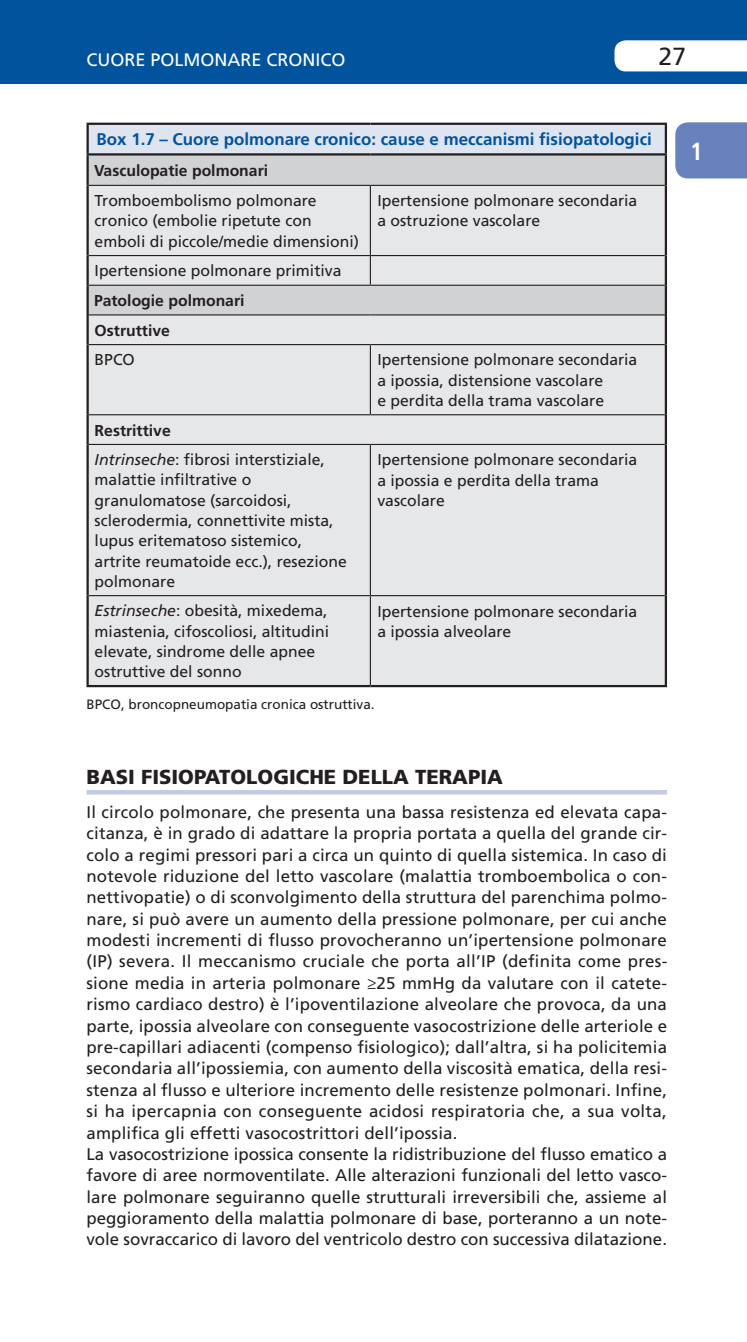
<style>
.page{position:relative;width:747px;height:1342px;background:#fff}
.page>*{position:absolute;margin:0;border:0;box-sizing:border-box;transform-origin:0 0}
.t1{font:24.75px "Frutiger LT Std";color:#231f20}
.t2{font:700 condensed 24.75px "Frutiger LT Std";color:#6782bc}
.t3{font:900 20.25px "Frutiger LT Std";color:#231f20}
.t4{font:18px "Frutiger LT Std";color:#fff}
.t5{font:16.88px/21.4px "Frutiger LT Std";letter-spacing:.01em;color:#231f20}
.t6{font:700 16.88px "Frutiger LT Std";color:#01539e}
.t7{font:15.75px/20.2px "Frutiger LT Std";color:#231f20}
.t8{font:700 15.75px/29.7px "Frutiger LT Std";color:#231f20}
.t9{font:13.5px "Frutiger LT Std";color:#231f20}
.s1{font-weight:700}
.s2{font-style:italic}
.s3{color:#fff}
</style>
<div class="page">
<div style="left:4px;top:0;width:743px;height:84px;background:#01539e"></div>
<hr style="left:0;top:0;width:4px;height:84px;background:#01539e">
<div style="left:614px;top:40px;width:133px;height:31px;background:#fff"></div>
<div style="left:675px;top:122px;width:72px;height:56px;background:#6782bc"></div>
<div style="left:88px;top:124px;width:578px;height:30px;background:#dfe4f1"></div>
<div style="left:89px;top:156px;width:576px;height:29px;background:#d1d2d4"></div>
<svg style="left:89px;top:186px;width:576px;height:499px;background:#e3e4e6"></svg>
<hr style="left:370px;top:186px;width:1px;height:69px;background:#231f20">
<hr style="left:89px;top:255px;width:281px;height:1px;background:#231f20">
<hr style="left:370px;top:255px;width:295px;height:1px;background:#231f20">
<svg style="left:370px;top:256px;width:1px;height:29px"></svg>
<hr style="left:370px;top:345px;width:1px;height:69px;background:#231f20">
<hr style="left:370px;top:445px;width:1px;height:150px;background:#231f20">
<hr style="left:89px;top:595px;width:281px;height:1px;background:#231f20">
<hr style="left:370px;top:595px;width:295px;height:1px;background:#231f20">
<hr style="left:370px;top:596px;width:1px;height:89px;background:#231f20">
<hr style="left:86px;top:153px;width:284px;height:3px;background:#231f20">
<hr style="left:370px;top:153px;width:297px;height:3px;background:#231f20">
<hr style="left:89px;top:185px;width:281px;height:1px;background:#231f20">
<hr style="left:370px;top:185px;width:295px;height:1px;background:#231f20">
<hr style="left:89px;top:285px;width:281px;height:1px;background:#231f20">
<hr style="left:370px;top:285px;width:295px;height:1px;background:#231f20">
<hr style="left:86px;top:123px;width:284px;height:2px;background:#231f20">
<hr style="left:86px;top:125px;width:3px;height:28px;background:#231f20">
<hr style="left:370px;top:123px;width:297px;height:2px;background:#231f20">
<hr style="left:665px;top:125px;width:2px;height:28px;background:#231f20">
<hr style="left:86px;top:156px;width:3px;height:29px;background:#231f20">
<hr style="left:665px;top:156px;width:2px;height:29px;background:#231f20">
<hr style="left:86px;top:185px;width:3px;height:71px;background:#231f20">
<hr style="left:665px;top:185px;width:2px;height:71px;background:#231f20">
<hr style="left:86px;top:256px;width:3px;height:29px;background:#231f20">
<hr style="left:665px;top:256px;width:2px;height:29px;background:#231f20">
<hr style="left:86px;top:285px;width:3px;height:30px;background:#231f20">
<hr style="left:665px;top:285px;width:2px;height:30px;background:#231f20">
<hr style="left:86px;top:345px;width:3px;height:70px;background:#231f20">
<hr style="left:665px;top:345px;width:2px;height:70px;background:#231f20">
<hr style="left:86px;top:444px;width:3px;height:152px;background:#231f20">
<hr style="left:665px;top:444px;width:2px;height:152px;background:#231f20">
<hr style="left:86px;top:596px;width:3px;height:89px;background:#231f20">
<hr style="left:665px;top:596px;width:2px;height:89px;background:#231f20">
<hr style="left:86px;top:685px;width:284px;height:2px;background:#231f20">
<hr style="left:370px;top:685px;width:297px;height:2px;background:#231f20">
<hr style="left:89px;top:314px;width:281px;height:1px;background:#231f20">
<hr style="left:370px;top:314px;width:295px;height:1px;background:#231f20">
<hr style="left:89px;top:344px;width:281px;height:1px;background:#231f20">
<hr style="left:370px;top:344px;width:295px;height:1px;background:#231f20">
<hr style="left:86px;top:315px;width:3px;height:30px;background:#231f20">
<hr style="left:665px;top:315px;width:2px;height:30px;background:#231f20">
<hr style="left:89px;top:414px;width:281px;height:1px;background:#231f20">
<hr style="left:370px;top:414px;width:295px;height:1px;background:#231f20">
<hr style="left:89px;top:444px;width:281px;height:1px;background:#231f20">
<hr style="left:370px;top:444px;width:295px;height:1px;background:#231f20">
<hr style="left:86px;top:415px;width:3px;height:29px;background:#231f20">
<hr style="left:665px;top:415px;width:2px;height:29px;background:#231f20">
<hr style="left:86px;top:790px;width:581px;height:4px;background:#c3cbe5">
<p class="t4" style="left:86px;top:49px;width:261px">CUORE POLMONARE CRONICO</p>
<h1 class="t1" style="left:658px;top:42px;width:29px">27</h1>
<p class="t6" style="left:97px;top:130px;width:557px">Box 1.7 – Cuore polmonare cronico: cause e meccanismi fisiopatologici</p>
<p class="t8" style="left:94px;top:156px;width:176px">Vasculopatie polmonari</p>
<p class="t7" style="left:95px;top:191px;width:266px">Tromboembolismo polmonare cronico (embolie ripetute con emboli di piccole/medie dimensioni)</p>
<p class="t7" style="left:377px;top:191px;width:261px">Ipertensione polmonare secondaria a ostruzione vascolare</p>
<p class="t7" style="left:95px;top:261px;width:248px">Ipertensione polmonare primitiva</p>
<p class="t8" style="left:94px;top:286px;width:152px">Patologie polmonari<br>Ostruttive</p>
<p class="t7" style="left:95px;top:350px;width:42px">BPCO</p>
<p class="t7" style="left:377px;top:350px;width:261px">Ipertensione polmonare secondaria a ipossia, distensione vascolare<br>e perdita della trama vascolare</p>
<p class="t7" style="left:95px;top:415px;width:232px;line-height:29.7px"><span class="s1">Restrittive<br></span><span class="s2">Intrinseche</span>: fibrosi interstiziale,</p>
<p class="t7" style="left:95px;top:470px;width:254px">malattie infiltrative o granulomatose (sarcoidosi, sclerodermia, connettivite mista, lupus eritematoso sistemico, artrite reumatoide ecc.), resezione polmonare</p>
<p class="t7" style="left:377px;top:450px;width:261px">Ipertensione polmonare secondaria a ipossia e perdita della trama vascolare</p>
<p class="t7" style="left:95px;top:601px;width:236px"><span class="s2">Estrinseche</span>: obesità, mixedema, miastenia, cifoscoliosi, altitudini elevate, sindrome delle apnee ostruttive del sonno</p>
<p class="t7" style="left:377px;top:601px;width:261px">Ipertensione polmonare secondaria a ipossia alveolare</p>
<p class="t9" style="left:86px;top:696px;width:290px">BPCO, broncopneumopatia cronica ostruttiva.</p>
<h1 class="t2" style="left:678px;top:136px;width:26px">0<span class="s3">1</span></h1>
<p class="t3" style="left:86px;top:764px;width:418px">BASI FISIOPATOLOGICHE DELLA TERAPIA</p>
<p class="t5" style="left:86px;top:801px;width:582px">Il circolo polmonare, che presenta una bassa resistenza ed elevata capa&shy;citanza, è in grado di adattare la propria portata a quella del grande cir&shy;colo a regimi pressori pari a circa un quinto di quella sistemica. In caso di notevole riduzione del letto vascolare (malattia tromboembolica o con&shy;nettivopatie) o di sconvolgimento della struttura del parenchima polmo&shy;nare, si può avere un aumento della pressione polmonare, per cui anche modesti incrementi di flusso provocheranno un’ipertensione polmonare (IP) severa. Il meccanismo cruciale che porta all’IP (definita come pres&shy;sione media in arteria polmonare ≥25 mmHg da valutare con il catete&shy;rismo cardiaco destro) è l’ipoventilazione alveolare che provoca, da una parte, ipossia alveolare con conseguente vasocostrizione delle arteriole e pre-capillari adiacenti (compenso fisiologico); dall’altra, si ha policitemia secondaria all’ipossiemia, con aumento della viscosità ematica, della resi&shy;stenza al flusso e ulteriore incremento delle resistenze polmonari. Infine, si ha ipercapnia con conseguente acidosi respiratoria che, a sua volta, amplifica gli effetti vasocostrittori dell’ipossia.<br>La vasocostrizione ipossica consente la ridistribuzione del flusso ematico a favore di aree normoventilate. Alle alterazioni funzionali del letto vasco&shy;lare polmonare seguiranno quelle strutturali irreversibili che, assieme al peggioramento della malattia polmonare di base, porteranno a un note&shy;vole sovraccarico di lavoro del ventricolo destro con successiva dilatazione.</p>
</div>
